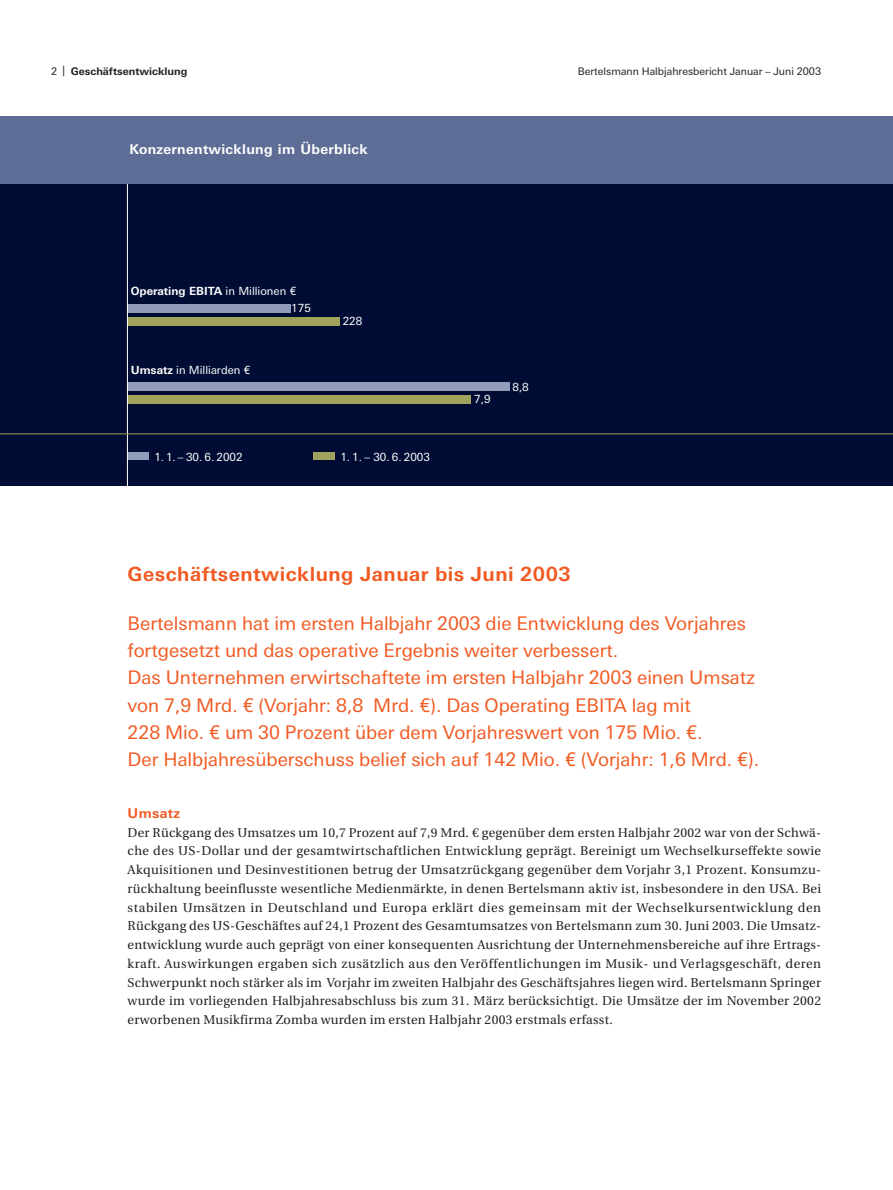
<style>
.page{position:relative;width:893px;height:1190px;background:#fff}
.page>*{position:absolute;margin:0;border:0;box-sizing:border-box;transform-origin:0 0}
.t1{font:700 19.5px "LT Univers Basic";letter-spacing:.025em;color:#f15a22}
.t2{font:18.75px/27px "LT Univers Basic";color:#f15a22}
.t3{font:700 13.5px "LT Univers Basic";letter-spacing:.025em;color:#fff}
.t4{font:700 13.5px "LT Univers Basic";letter-spacing:.025em;color:#f15a22}
.t5{font:12.75px/18.8px "Utopia";letter-spacing:.02em;color:#231f20;text-align:justify}
.t6{font:11.25px/17.1px "LT Univers Basic";color:#fff}
.t7{font:10.5px "LT Univers Basic";color:#231f20}
.t8{font:700 10.5px "LT Univers Basic";color:#231f20}
.s1{font-weight:400}
.s2{font-weight:700}
</style>
<div class="page">
<div style="left:0;top:184px;width:892px;height:301px;background:#000c33"></div>
<div style="left:127px;top:382px;width:383px;height:9px;background:#919cbb"></div>
<div style="left:127px;top:395px;width:344px;height:8px;background:#a1a35d"></div>
<div style="left:127px;top:452px;width:22px;height:8px;background:#919cbb"></div>
<div style="left:313px;top:452px;width:22px;height:8px;background:#a1a35d"></div>
<div style="left:127px;top:304px;width:163px;height:9px;background:#919cbb"></div>
<div style="left:127px;top:317px;width:213px;height:8px;background:#a1a35d"></div>
<hr style="left:127px;top:179px;width:1px;height:327px;background:#fff">
<div style="left:0;top:116px;width:892px;height:68px;background:#5d6d95"></div>
<hr style="left:0;top:433px;width:892px;height:1px;background:#a1a35d">
<p class="t8" style="left:51px;top:67px;width:138px"><span class="s1">2 |</span> Geschäftsentwicklung</p>
<p class="t7" style="left:577px;top:67px;width:245px">Bertelsmann Halbjahresbericht Januar – Juni 2003</p>
<p class="t3" style="left:129px;top:144px;width:240px">Konzernentwicklung im Überblick</p>
<p class="t6" style="left:291px;top:283px;width:21px;text-indent:-160px"><span class="s2">Operating EBITA</span> in Millionen €<br>175</p>
<p class="t6" style="left:131px;top:362px;width:121px"><span class="s2">Umsatz</span> in Milliarden €</p>
<p class="t6" style="left:343px;top:314px;width:21px">228</p>
<p class="t6" style="left:154px;top:449px;width:90px">1. 1. – 30. 6. 2002</p>
<p class="t6" style="left:340px;top:449px;width:91px">1. 1. – 30. 6. 2003</p>
<p class="t6" style="left:474px;top:392px;width:18px">7,9</p>
<p class="t6" style="left:512px;top:379px;width:18px">8,8</p>
<h1 class="t1" style="left:128px;top:567px;width:444px">Geschäftsentwicklung Januar bis Juni 2003</h1>
<p class="t2" style="left:128px;top:612px;width:633px">Bertelsmann hat im ersten Halbjahr 2003 die Entwicklung des Vorjahres fortgesetzt und das operative Ergebnis weiter verbessert.<br>Das Unternehmen erwirtschaftete im ersten Halbjahr 2003 einen Umsatz von 7,9 Mrd. € (Vorjahr: 8,8 Mrd. €). Das Operating EBITA lag mit<br>228 Mio. € um 30 Prozent über dem Vorjahreswert von 175 Mio. €.<br>Der Halbjahresüberschuss belief sich auf 142 Mio. € (Vorjahr: 1,6 Mrd. €).</p>
<p class="t4" style="left:128px;top:808px;width:54px">Umsatz</p>
<p class="t5" style="left:128px;top:824px;width:695px">Der Rückgang des Umsatzes um 10,7 Prozent auf 7,9 Mrd. € gegenüber dem ersten Halbjahr 2002 war von der Schwä&shy;che des US-Dollar und der gesamtwirtschaftlichen Entwicklung geprägt. Bereinigt um Wechselkurseffekte sowie Akquisitionen und Desinvestitionen betrug der Umsatzrückgang gegenüber dem Vorjahr 3,1 Prozent. Konsumzu&shy;rückhaltung beeinflusste wesentliche Medienmärkte, in denen Bertelsmann aktiv ist, insbesondere in den USA. Bei stabilen Umsätzen in Deutschland und Europa erklärt dies gemeinsam mit der Wechselkursentwicklung den Rückgang des US-Geschäftes auf 24,1 Prozent des Gesamtumsatzes von Bertelsmann zum 30. Juni 2003. Die Umsatz&shy;entwicklung wurde auch geprägt von einer konsequenten Ausrichtung der Unternehmensbereiche auf ihre Ertrags&shy;kraft. Auswirkungen ergaben sich zusätzlich aus den Veröffentlichungen im Musik- und Verlagsgeschäft, deren Schwerpunkt noch stärker als im Vorjahr im zweiten Halbjahr des Geschäftsjahres liegen wird. Bertelsmann Springer wurde im vorliegenden Halbjahresabschluss bis zum 31. März berücksichtigt. Die Umsätze der im November 2002 erworbenen Musikfirma Zomba wurden im ersten Halbjahr 2003 erstmals erfasst.</p>
</div>
